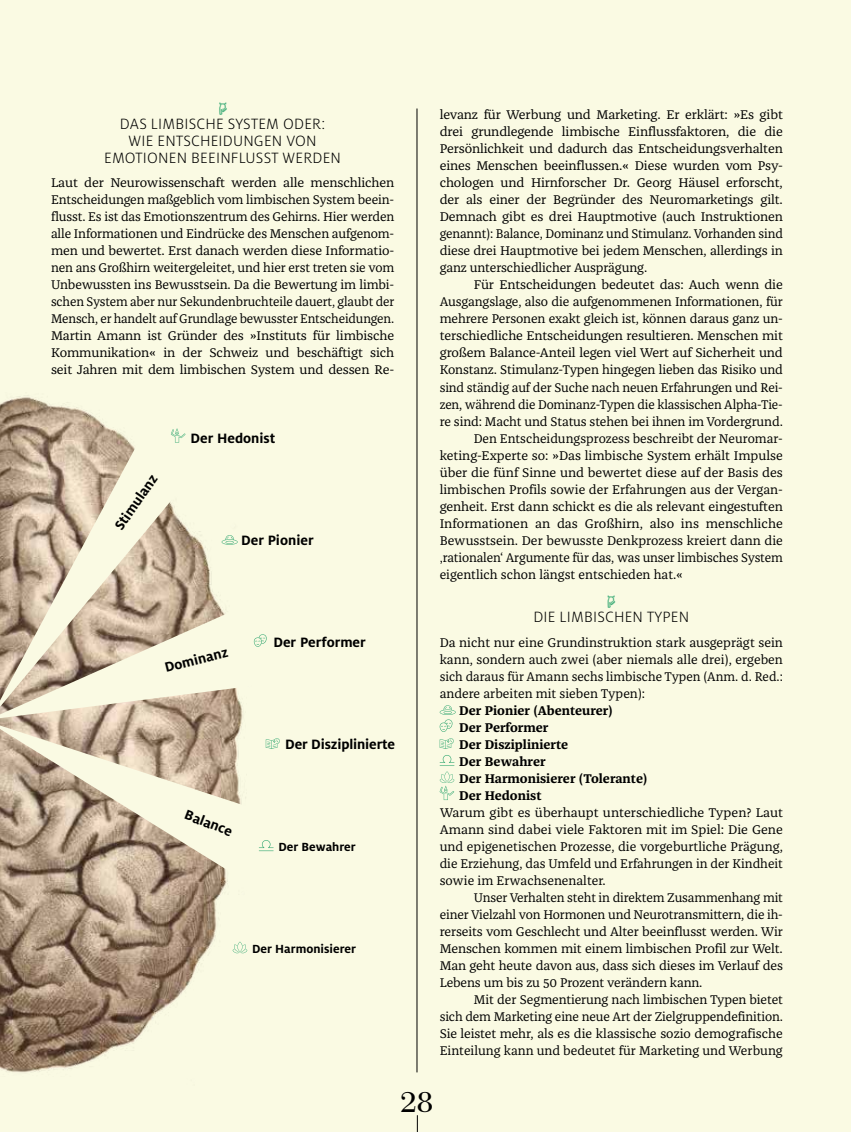
<style>
.page{position:relative;width:851px;height:1132px;background:#fff}
.page>*{position:absolute;margin:0;border:0;box-sizing:border-box;transform-origin:0 0}
.t1{font:30px "Bauer Bodoni T";color:#000}
.t2{font:300 16.5px/17px "Milo OT";letter-spacing:.01em;color:#000;text-align:center}
.t3{font:700 15px "Milo OT";color:#000}
.t4{font:13.05px/17px "Franziska Pro";letter-spacing:-.01em;color:#000;text-align:justify}
.t5{font:700 13.05px/17px "Franziska Pro";color:#000}
.t6{font:700 13.05px "Milo OT";color:#000}
.t7{font:700 13.05px "Franziska Pro";color:#36a973}
</style>
<div class="page">
<div style="left:0;top:0;width:850px;height:1131px;background:#fafae3"></div>
<img style="left:0;top:718px;width:248px;height:355px">
<hr style="left:416px;top:108px;width:1px;height:963px;background:#000">
<svg style="left:439px;top:705px;width:16px;height:26px"></svg>
<svg style="left:439px;top:738px;width:14px;height:10px"></svg>
<svg style="left:439px;top:755px;width:15px;height:8px"></svg>
<svg style="left:439px;top:771px;width:15px;height:28px"></svg>
<svg style="left:0;top:395px;width:235px;height:176px"></svg>
<svg style="left:0;top:725px;width:275px;height:212px"></svg>
<svg style="left:232px;top:941px;width:15px;height:11px"></svg>
<svg style="left:0;top:571px;width:267px;height:147px"></svg>
<svg style="left:254px;top:634px;width:12px;height:12px"></svg>
<svg style="left:171px;top:428px;width:14px;height:14px"></svg>
<svg style="left:221px;top:535px;width:17px;height:9px"></svg>
<svg style="left:266px;top:738px;width:14px;height:10px"></svg>
<svg style="left:259px;top:839px;width:14px;height:11px"></svg>
<svg style="left:417px;top:1115px;width:1px;height:16px"></svg>
<p class="t7" style="left:218px;top:99px;width:10px">☟</p>
<p class="t2" style="left:104px;top:115px;width:238px">DAS LIMBISCHE SYSTEM ODER:<br>WIE ENTSCHEIDUNGEN VON<br>EMOTIONEN BEEINFLUSST WERDEN</p>
<p class="t4" style="left:51px;top:174px;width:345px">Laut der Neurowissenschaft werden alle menschlichen Entscheidungen maßgeblich vom limbischen System beein&shy;flusst. Es ist das Emotionszentrum des Gehirns. Hier werden alle Informationen und Eindrücke des Menschen aufgenom&shy;men und bewertet. Erst danach werden diese Informatio&shy;nen ans Großhirn weitergeleitet, und hier erst treten sie vom Unbewussten ins Bewusstsein. Da die Bewertung im limbi&shy;schen System aber nur Sekundenbruchteile dauert, glaubt der Mensch, er handelt auf Grundlage bewusster Entscheidungen.<br>Martin Amann ist Gründer des »Instituts für limbische Kommunikation« in der Schweiz und beschäftigt sich seit Jahren mit dem limbischen System und dessen Re-</p>
<p class="t3" style="left:111px;top:523px;width:65px;rotate:-55deg">Stimulanz</p>
<p class="t3" style="left:190px;top:429px;width:86px">Der Hedonist</p>
<p class="t3" style="left:241px;top:531px;width:74px">Der Pionier</p>
<p class="t3" style="left:273px;top:633px;width:94px">Der Performer</p>
<p class="t3" style="left:163px;top:659px;width:66px;rotate:-14deg">Dominanz</p>
<p class="t3" style="left:188px;top:805px;width:52px;rotate:21deg">Balance</p>
<p class="t3" style="left:285px;top:735px;width:111px">Der Disziplinierte</p>
<p class="t6" style="left:278px;top:839px;width:79px">Der Bewahrer</p>
<p class="t6" style="left:252px;top:941px;width:105px">Der Harmonisierer</p>
<p class="t4" style="left:439px;top:106px;width:345px">levanz für Werbung und Marketing. Er erklärt: »Es gibt drei grundlegende limbische Einflussfaktoren, die die Persönlichkeit und dadurch das Entscheidungsverhalten eines Menschen beeinflussen.« Diese wurden vom Psy&shy;chologen und Hirnforscher Dr. Georg Häusel erforscht, der als einer der Begründer des Neuromarketings gilt.<br>Demnach gibt es drei Hauptmotive (auch Instruktionen genannt): Balance, Dominanz und Stimulanz. Vorhanden sind diese drei Hauptmotive bei jedem Menschen, allerdings in ganz unterschiedlicher Ausprägung.</p>
<p class="t4" style="left:473px;top:276px;width:310px">Für Entscheidungen bedeutet das: Auch wenn die</p>
<p class="t4" style="left:439px;top:293px;width:344px">Ausgangslage, also die aufgenommenen Informationen, für</p>
<p class="t4" style="left:439px;top:310px;width:344px">mehrere Personen exakt gleich ist, können daraus ganz un-</p>
<p class="t4" style="left:439px;top:327px;width:344px">terschiedliche Entscheidungen resultieren. Menschen mit</p>
<p class="t4" style="left:439px;top:344px;width:344px">großem Balance-Anteil legen viel Wert auf Sicherheit und</p>
<p class="t4" style="left:439px;top:361px;width:344px">Konstanz. Stimulanz-Typen hingegen lieben das Risiko und</p>
<p class="t4" style="left:439px;top:378px;width:344px">sind ständig auf der Suche nach neuen Erfahrungen und Rei-</p>
<p class="t4" style="left:439px;top:395px;width:344px">zen, während die Dominanz-Typen die klassischen Alpha-Tie-</p>
<p class="t4" style="left:439px;top:412px;width:344px">re sind: Macht und Status stehen bei ihnen im Vordergrund.</p>
<p class="t4" style="left:473px;top:429px;width:310px">Den Entscheidungsprozess beschreibt der Neuromar-</p>
<p class="t4" style="left:439px;top:446px;width:344px">keting-Experte so: »Das limbische System erhält Impulse</p>
<p class="t4" style="left:439px;top:463px;width:344px">über die fünf Sinne und bewertet diese auf der Basis des</p>
<p class="t4" style="left:439px;top:480px;width:344px">limbischen Profils sowie der Erfahrungen aus der Vergan-</p>
<p class="t4" style="left:439px;top:497px;width:344px">genheit. Erst dann schickt es die als relevant eingestuften</p>
<p class="t4" style="left:439px;top:514px;width:344px">Informationen an das Großhirn, also ins menschliche</p>
<p class="t4" style="left:439px;top:531px;width:345px">Bewusstsein. Der bewusste Denkprozess kreiert dann die</p>
<p class="t4" style="left:439px;top:548px;width:344px">‚rationalenʻ Argumente für das, was unser limbisches System</p>
<p class="t4" style="left:439px;top:565px;width:245px">eigentlich schon längst entschieden hat.«</p>
<p class="t7" style="left:607px;top:592px;width:10px">☟</p>
<p class="t2" style="left:533px;top:608px;width:157px">DIE LIMBISCHEN TYPEN</p>
<p class="t4" style="left:439px;top:633px;width:345px">Da nicht nur eine Grundinstruktion stark ausgeprägt sein kann, sondern auch zwei (aber niemals alle drei), ergeben sich daraus für Amann sechs limbische Typen (Anm. d. Red.: andere arbeiten mit sieben Typen):</p>
<p class="t5" style="left:459px;top:701px;width:190px">Der Pionier (Abenteurer)<br>Der Performer<br>Der Disziplinierte<br>Der Bewahrer<br>Der Harmonisierer (Tolerante)<br>Der Hedonist</p>
<p class="t4" style="left:439px;top:803px;width:345px">Warum gibt es überhaupt unterschiedliche Typen? Laut Amann sind dabei viele Faktoren mit im Spiel: Die Gene und epigenetischen Prozesse, die vorgeburtliche Prägung, die Erziehung, das Umfeld und Erfahrungen in der Kindheit sowie im Erwachsenenalter.</p>
<p class="t4" style="left:439px;top:888px;width:345px;text-indent:34px">Unser Verhalten steht in direktem Zusammenhang mit einer Vielzahl von Hormonen und Neurotransmittern, die ih&shy;rerseits vom Geschlecht und Alter beeinflusst werden. Wir Menschen kommen mit einem limbischen Profil zur Welt.<br>Man geht heute davon aus, dass sich dieses im Verlauf des Lebens um bis zu 50 Prozent verändern kann.</p>
<p class="t4" style="left:439px;top:991px;width:345px;text-indent:34px">Mit der Segmentierung nach limbischen Typen bietet sich dem Marketing eine neue Art der Zielgruppendefinition.<br>Sie leistet mehr, als es die klassische sozio demografische Einteilung kann und bedeutet für Marketing und Werbung</p>
<h1 class="t1" style="left:400px;top:1083px;width:34px">28</h1>
</div>
